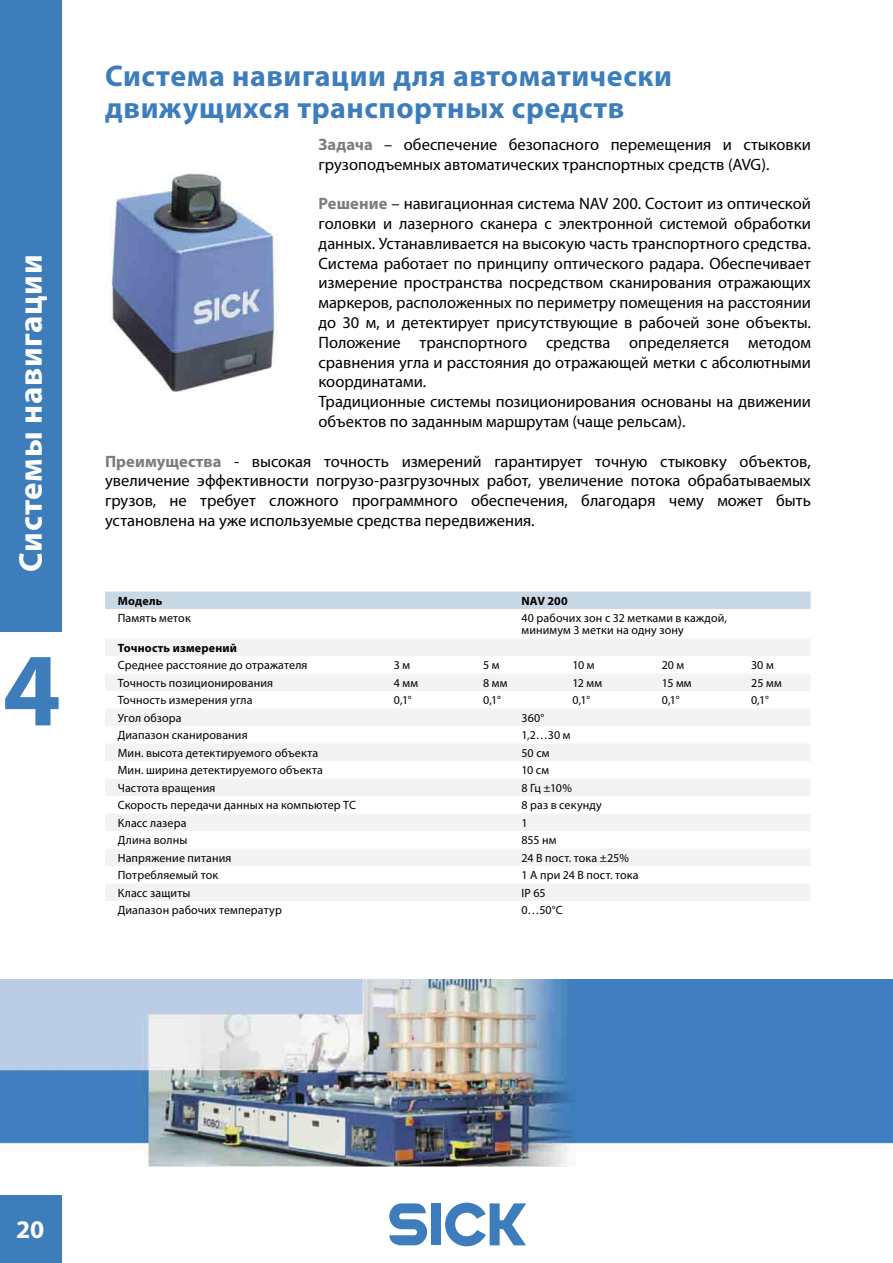
<style>
.page{position:relative;width:893px;height:1263px;background:#fff}
.page>*{position:absolute;margin:0;border:0;box-sizing:border-box;transform-origin:0 0}
.t1{font:700 105px "Myriad Pro";color:#3d7dbc}
.t2{font:700 33px "Myriad Pro";letter-spacing:.02em;color:#fff}
.t3{font:700 30px/31.5px "Myriad Pro";letter-spacing:.02em;color:#3d7dbc}
.t4{font:700 25.5px "Myriad Pro";color:#fff}
.t5{font:16.5px/19.8px "Myriad Pro";color:#000}
.t6{font:12px/12px "Myriad Pro";letter-spacing:.01em;color:#000}
.t7{font:700 12px "Myriad Pro";letter-spacing:.015em;color:#000}
.s1{font-weight:700;color:#7b7c7c}
</style>
<div class="page">
<div style="left:0;top:1195px;width:62px;height:68px;background:#3d7dbc"></div>
<svg style="left:389px;top:1203px;width:38px;height:42px"></svg>
<div style="left:431px;top:1203px;width:10px;height:42px;background:#3d7dbc"></div>
<svg style="left:445px;top:1202px;width:81px;height:44px"></svg>
<div style="left:0;top:0;width:62px;height:631px;background:#3d7dbc"></div>
<div style="left:105px;top:591px;width:706px;height:18px;background:#c9d8e5"></div>
<div style="left:105px;top:639px;width:705px;height:17px;background:#f4f3f3"></div>
<div style="left:105px;top:674px;width:705px;height:17px;background:#f4f3f3"></div>
<div style="left:105px;top:709px;width:705px;height:17px;background:#f4f3f3"></div>
<div style="left:105px;top:744px;width:705px;height:17px;background:#f4f3f3"></div>
<div style="left:105px;top:779px;width:705px;height:17px;background:#f4f3f3"></div>
<div style="left:105px;top:814px;width:705px;height:17px;background:#f4f3f3"></div>
<div style="left:105px;top:849px;width:705px;height:17px;background:#f4f3f3"></div>
<div style="left:105px;top:884px;width:705px;height:17px;background:#f4f3f3"></div>
<img style="left:108px;top:173px;width:170px;height:219px">
<img style="left:0;top:979px;width:893px;height:187px">
<h2 class="t2" style="left:12px;top:572px;width:319px;rotate:-90deg">Системы навигации</h2>
<h1 class="t1" style="left:3px;top:631px;width:60px">4</h1>
<h3 class="t3" style="left:105px;top:61px;width:568px">Система навигации для автоматически движущихся транспортных средств</h3>
<p class="t5" style="left:319px;top:135px;width:494px"><span class="s1">Задача</span> – обеспечение безопасного перемещения и стыковки грузоподъемных автоматических транспортных средств (AVG).</p>
<p class="t5" style="left:319px;top:194px;width:494px"><span class="s1">Решение</span> – навигационная система NAV 200. Состоит из оптической головки и лазерного сканера с электронной системой обработки данных. Устанавливается на высокую часть транспортного средства.<br>Система работает по принципу оптического радара. Обеспечивает измерение пространства посредством сканирования отражающих маркеров, расположенных по периметру помещения на расстоянии до 30 м, и детектирует присутствующие в рабочей зоне объекты.<br>Положение транспортного средства определяется методом сравнения угла и расстояния до отражающей метки с абсолютными координатами.<br>Традиционные системы позиционирования основаны на движении объектов по заданным маршрутам (чаще рельсам).</p>
<p class="t5" style="left:105px;top:451px;width:707px;text-align:justify"><span class="s1">Преимущества</span> - высокая точность измерений гарантирует точную стыковку объектов, увеличение эффективности погрузо-разгрузочных работ, увеличение потока обрабатываемых грузов, не требует сложного программного обеспечения, благодаря чему может быть установлена на уже используемые средства передвижения.</p>
<p class="t7" style="left:118px;top:594px;width:46px">Модель</p>
<p class="t7" style="left:521px;top:594px;width:48px">NAV 200</p>
<p class="t6" style="left:118px;top:612px;width:74px">Память меток</p>
<p class="t6" style="left:521px;top:612px;width:207px">40 рабочих зон с 32 метками в каждой, минимум 3 метки на одну зону</p>
<p class="t7" style="left:118px;top:641px;width:121px">Точность измерений</p>
<p class="t6" style="left:118px;top:659px;width:191px">Среднее расстояние до отражателя</p>
<p class="t6" style="left:394px;top:659px;width:18px">3 м</p>
<p class="t6" style="left:483px;top:659px;width:18px">5 м</p>
<p class="t6" style="left:572px;top:659px;width:24px">10 м</p>
<p class="t6" style="left:662px;top:659px;width:24px">20 м</p>
<p class="t6" style="left:751px;top:659px;width:24px">30 м</p>
<p class="t6" style="left:118px;top:677px;width:157px">Точность позиционирования</p>
<p class="t6" style="left:394px;top:677px;width:26px">4 мм</p>
<p class="t6" style="left:483px;top:677px;width:26px">8 мм</p>
<p class="t6" style="left:572px;top:677px;width:31px">12 мм</p>
<p class="t6" style="left:662px;top:677px;width:31px">15 мм</p>
<p class="t6" style="left:751px;top:677px;width:32px">25 мм</p>
<p class="t6" style="left:118px;top:694px;width:136px">Точность измерения угла</p>
<p class="t6" style="left:394px;top:694px;width:19px">0,1°</p>
<p class="t6" style="left:483px;top:694px;width:19px">0,1°</p>
<p class="t6" style="left:572px;top:694px;width:19px">0,1°</p>
<p class="t6" style="left:662px;top:694px;width:19px">0,1°</p>
<p class="t6" style="left:751px;top:694px;width:19px">0,1°</p>
<p class="t6" style="left:118px;top:712px;width:65px">Угол обзора</p>
<p class="t6" style="left:521px;top:712px;width:24px">360°</p>
<p class="t6" style="left:118px;top:729px;width:131px">Диапазон сканирования</p>
<p class="t6" style="left:521px;top:729px;width:50px">1,2…30 м</p>
<p class="t6" style="left:118px;top:747px;width:202px">Мин. высота детектируемого объекта</p>
<p class="t6" style="left:521px;top:747px;width:30px">50 см</p>
<p class="t6" style="left:118px;top:764px;width:207px">Мин. ширина детектируемого объекта</p>
<p class="t6" style="left:521px;top:764px;width:29px">10 см</p>
<p class="t6" style="left:118px;top:782px;width:99px">Частота вращения</p>
<p class="t6" style="left:521px;top:782px;width:52px">8 Гц ±10%</p>
<p class="t6" style="left:118px;top:799px;width:240px">Скорость передачи данных на компьютер ТС</p>
<p class="t6" style="left:521px;top:799px;width:82px">8 раз в секунду</p>
<p class="t6" style="left:118px;top:817px;width:70px">Класс лазера</p>
<p class="t6" style="left:521px;top:817px;width:8px">1</p>
<p class="t6" style="left:118px;top:834px;width:71px">Длина волны</p>
<p class="t6" style="left:521px;top:834px;width:37px">855 нм</p>
<p class="t6" style="left:118px;top:852px;width:115px">Напряжение питания</p>
<p class="t6" style="left:521px;top:852px;width:109px">24 В пост. тока ±25%</p>
<p class="t6" style="left:118px;top:869px;width:102px">Потребляемый ток</p>
<p class="t6" style="left:521px;top:869px;width:119px">1 А при 24 В пост. тока</p>
<p class="t6" style="left:118px;top:887px;width:74px">Класс защиты</p>
<p class="t6" style="left:521px;top:887px;width:26px">IP 65</p>
<p class="t6" style="left:118px;top:904px;width:165px">Диапазон рабочих температур</p>
<p class="t6" style="left:521px;top:904px;width:43px">0…50°С</p>
<h3 class="t4" style="left:16px;top:1215px;width:30px">20</h3>
</div>
